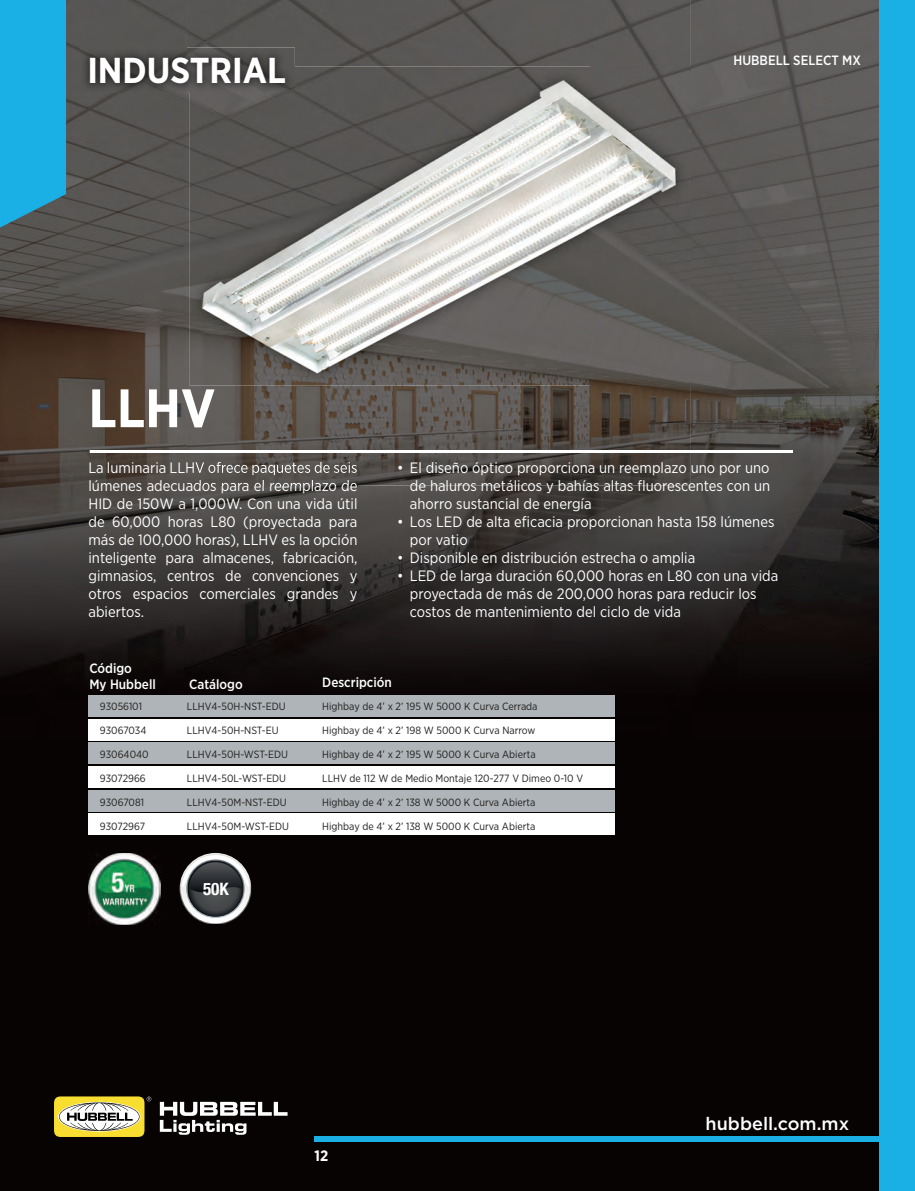
<style>
.page{position:relative;width:915px;height:1191px;background:#fff}
.page>*{position:absolute;margin:0;border:0;box-sizing:border-box;transform-origin:0 0}
.t1{font:700 54px "Gotham Narrow";color:#fff}
.t2{font:700 36px "Gotham Narrow";color:#fff}
.t3{font:500 18px "Gotham Pro";color:#fff}
.t4{font:700 condensed 17.1px "Helvetica Neue LT Std";color:#fff}
.t5{font:15px/18px "Gotham Narrow";color:#fff;text-align:justify}
.t6{font:700 15px "Gotham Narrow";color:#fff}
.t7{font:500 13.5px/16.2px "Gotham Narrow";color:#fff}
.t8{font:10.5px "Gotham Narrow";color:#231f20}
</style>
<div class="page">
<img style="left:0;top:0;width:879px;height:1191px">
<svg style="left:0;top:0;width:66px;height:228px;background:#1ea8da"></svg>
<div style="left:879px;top:0;width:35px;height:1191px;background:#1aafe5"></div>
<svg style="left:160px;top:1101px;width:127px;height:33px"></svg>
<div style="left:54px;top:1096px;width:90px;height:41px;background:#f9de32;border-radius:7px"></div>
<svg style="left:59px;top:1102px;width:80px;height:29px"></svg>
<svg style="left:147px;top:1096px;width:4px;height:5px"></svg>
<div style="left:314px;top:1137px;width:600px;height:5px;background:#1aafe5"></div>
<hr style="left:90px;top:450px;width:702px;height:3px;background:#fff">
<div style="left:88px;top:695px;width:526px;height:21px;background:#aeb4b7"></div>
<div style="left:88px;top:742px;width:526px;height:22px;background:#aeb4b7"></div>
<div style="left:88px;top:790px;width:526px;height:21px;background:#aeb4b7"></div>
<div style="left:88px;top:719px;width:526px;height:21px;background:#fff"></div>
<div style="left:88px;top:766px;width:526px;height:21px;background:#fff"></div>
<div style="left:88px;top:813px;width:526px;height:22px;background:#fff"></div>
<img style="left:89px;top:853px;width:71px;height:71px">
<img style="left:187px;top:0;width:502px;height:48px">
<img style="left:187px;top:93px;width:49px;height:387px">
<img style="left:295px;top:48px;width:394px;height:19px">
<img style="left:640px;top:385px;width:49px;height:100px">
<img style="left:236px;top:385px;width:404px;height:100px">
<img style="left:187px;top:462px;width:170px;height:13px">
<img style="left:187px;top:462px;width:46px;height:11px">
<img style="left:192px;top:480px;width:165px;height:5px">
<svg style="left:187px;top:480px;width:5px;height:5px"></svg>
<img style="left:187px;top:389px;width:27px;height:38px">
<img style="left:187px;top:450px;width:502px;height:3px">
<img style="left:189px;top:67px;width:500px;height:318px">
<img style="left:80px;top:47px;width:215px;height:46px">
<img style="left:189px;top:67px;width:106px;height:26px">
<img style="left:179px;top:853px;width:72px;height:71px">
<img style="left:181px;top:854px;width:69px;height:69px">
<img style="left:186px;top:859px;width:58px;height:59px;border-radius:29px">
<img style="left:187px;top:860px;width:56px;height:56px;border-radius:28px">
<img style="left:189px;top:889px;width:53px;height:3px">
<svg style="left:181px;top:855px;width:69px;height:34px"></svg>
<h2 class="t2" style="left:87px;top:47px;width:200px">INDUSTRIAL</h2>
<p class="t7" style="left:733px;top:52px;width:129px">HUBBELL SELECT MX</p>
<h1 class="t1" style="left:88px;top:373px;width:128px">LLHV</h1>
<p class="t5" style="left:88px;top:476px;width:270px">lúmenes adecuados para el reemplazo de HID de 150W a 1,000W. Con una vida útil de 60,000 horas L80 (proyectada para más de 100,000 horas), LLHV es la opción inteligente para almacenes, fabricación, gimnasios, centros de convenciones y otros espacios comerciales grandes y abiertos.</p>
<p class="t5" style="left:410px;top:458px;width:362px;text-indent:-13px">• El diseño óptico proporciona un reemplazo uno por uno de haluros metálicos y bahías altas fluorescentes con un ahorro sustancial de energía</p>
<p class="t5" style="left:410px;top:512px;width:366px;text-indent:-13px">• Los LED de alta eficacia proporcionan hasta 158 lúmenes por vatio</p>
<p class="t5" style="left:397px;top:548px;width:299px">• Disponible en distribución estrecha o amplia</p>
<p class="t5" style="left:410px;top:566px;width:370px;text-align:left;text-indent:-13px">• LED de larga duración 60,000 horas en L80 con una vida proyectada de más de 200,000 horas para reducir los costos de mantenimiento del ciclo de vida</p>
<p class="t7" style="left:89px;top:659px;width:68px">Código<br>My Hubbell</p>
<p class="t8" style="left:100px;top:700px;width:44px">93056101</p>
<p class="t8" style="left:100px;top:724px;width:48px">93067034</p>
<p class="t8" style="left:100px;top:748px;width:50px">93064040</p>
<p class="t8" style="left:100px;top:772px;width:47px">93072966</p>
<p class="t8" style="left:100px;top:796px;width:46px">93067081</p>
<p class="t8" style="left:100px;top:820px;width:47px">93072967</p>
<p class="t7" style="left:189px;top:675px;width:55px">Catálogo</p>
<p class="t7" style="left:322px;top:673px;width:71px">Descripción</p>
<p class="t8" style="left:187px;top:700px;width:100px">LLHV4-50H-NST-EDU</p>
<p class="t8" style="left:187px;top:724px;width:93px">LLHV4-50H-NST-EU</p>
<p class="t8" style="left:187px;top:748px;width:102px">LLHV4-50H-WST-EDU</p>
<p class="t8" style="left:187px;top:772px;width:101px">LLHV4-50L-WST-EDU</p>
<p class="t8" style="left:187px;top:796px;width:101px">LLHV4-50M-NST-EDU</p>
<p class="t8" style="left:187px;top:820px;width:103px">LLHV4-50M-WST-EDU</p>
<p class="t4" style="left:203px;top:878px;width:27px">50K</p>
<p class="t8" style="left:322px;top:700px;width:217px">Highbay de 4’ x 2’ 195 W 5000 K Curva Cerrada</p>
<p class="t8" style="left:322px;top:724px;width:214px">Highbay de 4’ x 2’ 198 W 5000 K Curva Narrow</p>
<p class="t8" style="left:322px;top:748px;width:215px">Highbay de 4’ x 2’ 195 W 5000 K Curva Abierta</p>
<p class="t8" style="left:322px;top:772px;width:262px">LLHV de 112 W de Medio Montaje 120-277 V Dimeo 0-10 V</p>
<p class="t8" style="left:322px;top:796px;width:215px">Highbay de 4’ x 2’ 138 W 5000 K Curva Abierta</p>
<p class="t8" style="left:322px;top:820px;width:215px">Highbay de 4’ x 2’ 138 W 5000 K Curva Abierta</p>
<p class="t6" style="left:314px;top:1146px;width:15px">12</p>
<p class="t3" style="left:705px;top:1113px;width:145px">hubbell.com.mx</p>
</div>
